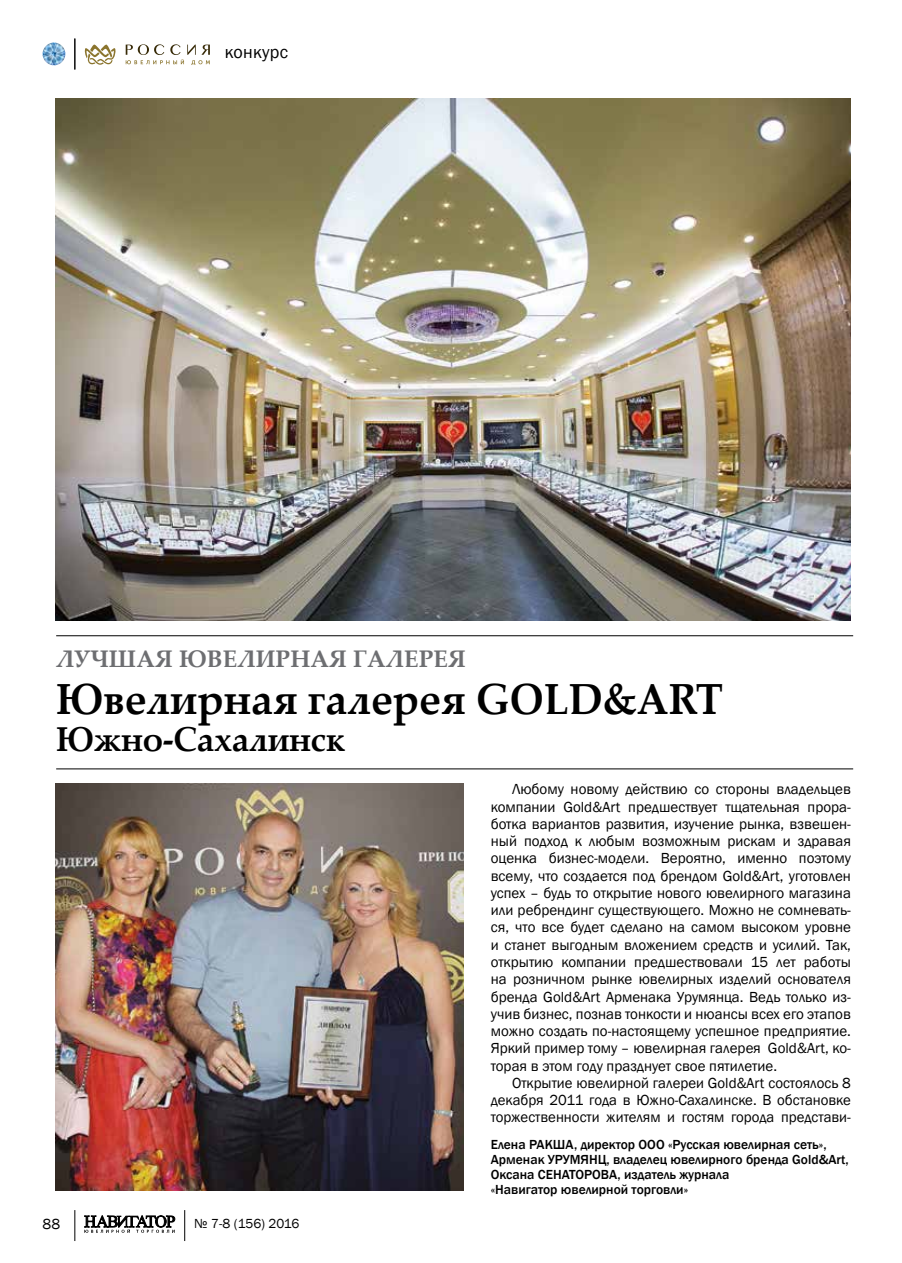
<style>
.page{position:relative;width:902px;height:1263px;background:#fff}
.page>*{position:absolute;margin:0;border:0;box-sizing:border-box;transform-origin:0 0}
.t1{font:700 43.5px "Palatino Linotype";color:#000;scale:.94 1}
.t2{font:700 34.5px "Palatino Linotype";letter-spacing:-.01em;color:#000;scale:.95 1}
.t3{font:700 24px "Palatino Linotype";letter-spacing:.005em;color:#6d6e71}
.t4{font:18px "Franklin Gothic";letter-spacing:.02em;color:#000}
.t5{font:15px/17.2px "Franklin Gothic";color:#000;text-align:justify}
.t6{font:500 13.5px/15px "Franklin Gothic";color:#000}
.t7{font:13.5px "Franklin Gothic";letter-spacing:-.01em;color:#000}
</style>
<div class="page">
<img style="left:43px;top:43px;width:22px;height:22px;border-radius:11px">
<svg style="left:84px;top:1215px;width:91px;height:18px"></svg>
<hr style="left:184px;top:1210px;width:1px;height:31px;background:#000">
<hr style="left:74px;top:1210px;width:1px;height:31px;background:#000">
<hr style="left:74px;top:39px;width:1px;height:30px;background:#000">
<svg style="left:85px;top:45px;width:31px;height:20px"></svg>
<svg style="left:126px;top:44px;width:84px;height:21px"></svg>
<hr style="left:56px;top:768px;width:797px;height:1px;background:#000">
<hr style="left:56px;top:635px;width:797px;height:1px;background:#000">
<img style="left:55px;top:99px;width:795px;height:521px">
<img style="left:55px;top:784px;width:408px;height:407px">
<p class="t4" style="left:225px;top:41px;width:65px">конкурс</p>
<h3 class="t3" style="left:56px;top:642px;width:411px">Лучшая ювелирная галерея</h3>
<h1 class="t1" style="left:56px;top:668px;width:710px">Ювелирная галерея Gold&amp;Art</h1>
<h2 class="t2" style="left:56px;top:715px;width:306px">Южно-Сахалинск</h2>
<p class="t5" style="left:490px;top:781px;width:361px;text-indent:21px">Любому новому действию со стороны владельцев компании Gold&amp;Art предшествует тщательная прора&shy;ботка вариантов развития, изучение рынка, взвешен&shy;ный подход к любым возможным рискам и здравая оценка бизнес-модели. Вероятно, именно поэтому всему, что создается под брендом Gold&amp;Art, уготовлен успех – будь то открытие нового ювелирного магазина или ребрендинг существующего. Можно не сомневать&shy;ся, что все будет сделано на самом высоком уровне и станет выгодным вложением средств и усилий. Так, открытию компании предшествовали 15 лет работы на розничном рынке ювелирных изделий основателя бренда Gold&amp;Art Арменака Урумянца. Ведь только из&shy;учив бизнес, познав тонкости и нюансы всех его этапов можно создать по-настоящему успешное предприятие.<br>Яркий пример тому – ювелирная галерея Gold&amp;Art, ко&shy;торая в этом году празднует свое пятилетие.</p>
<p class="t5" style="left:490px;top:1074px;width:361px;text-indent:21px">Открытие ювелирной галереи Gold&amp;Art состоялось 8 декабря 2011 года в Южно-Сахалинске. В обстановке торжественности жителям и гостям города представи-</p>
<p class="t5" style="left:43px;top:1215px;width:19px">88</p>
<p class="t7" style="left:194px;top:1215px;width:107px">№ 7-8 (156) 2016</p>
<p class="t6" style="left:490px;top:1137px;width:359px">Елена РАКША, директор ООО «Русская ювелирная сеть», Арменак УРУМЯНЦ, владелец ювелирного бренда Gold&amp;Art, Оксана СЕНАТОРОВА, издатель журнала<br>«Навигатор ювелирной торговли»</p>
</div>
